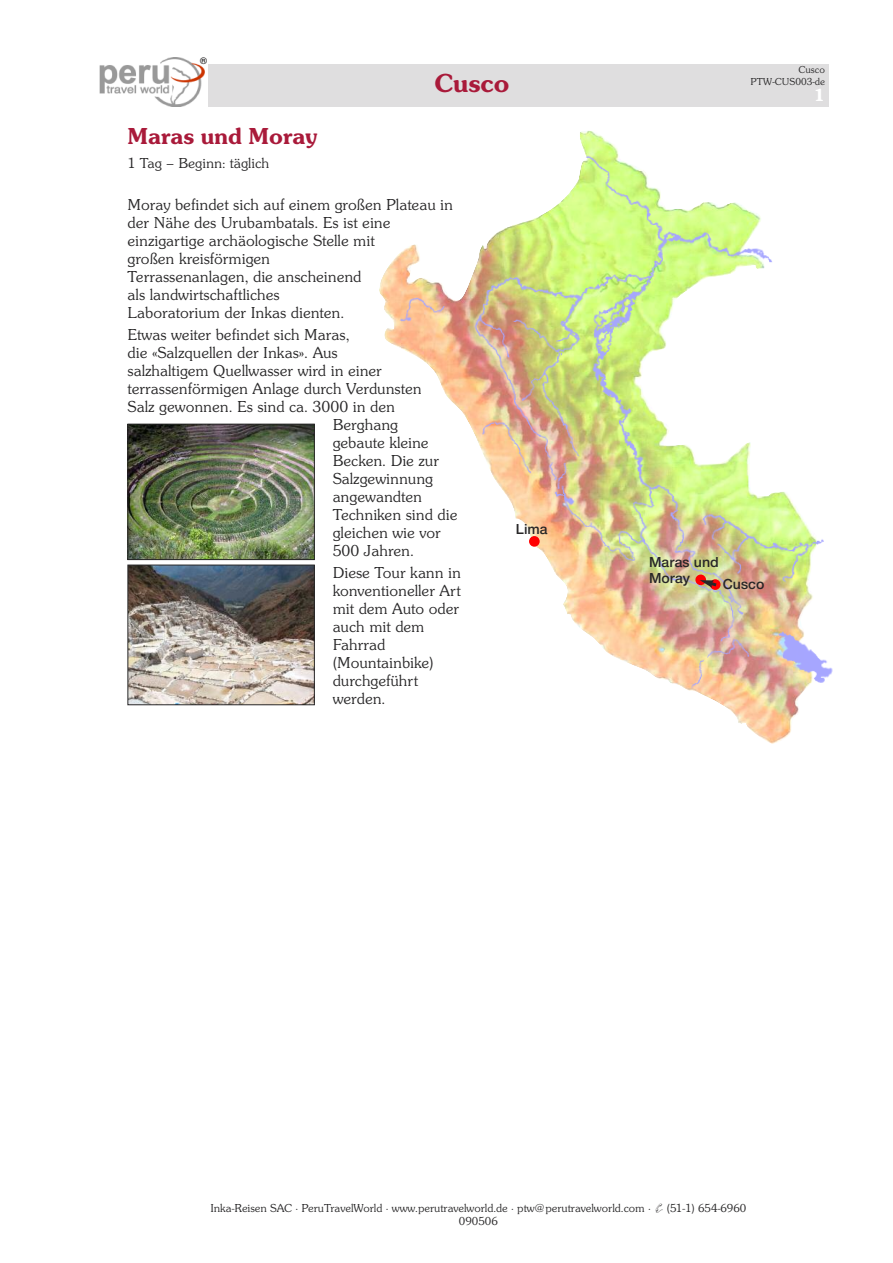
<style>
.page{position:relative;width:893px;height:1263px;background:#fff}
.page>*{position:absolute;margin:0;border:0;box-sizing:border-box;transform-origin:0 0}
.t1{font:600 27px "Souvenir Itc T";color:#a91a3a}
.t2{font:600 24px "Souvenir Itc T";color:#a91a3a}
.t3{font:600 18px "Souvenir Itc T";color:#fff}
.t4{font:300 16.5px/18px "Souvenir Itc T";color:#272627}
.t5{font:600 15px/16.5px "Nimbus Sans Novus T";color:#272627}
.t6{font:300 15px "Souvenir Itc T";color:#272627}
.t7{font:300 12px/13.2px "Souvenir Itc T";color:#272627;text-align:center}
.t8{font:300 10.5px/11.6px "Souvenir Itc T";color:#272627;text-align:right}
.t9{font:600 9.75px "Nimbus Sans Novus T";color:#272627}
</style>
<div class="page">
<div style="left:208px;top:64px;width:621px;height:42px;background:#dfdedf"></div>
<img style="left:100px;top:57px;width:105px;height:49px">
<img style="left:130px;top:567px;width:183px;height:136px">
<div style="left:128px;top:565px;width:187px;height:140px;border:1px solid #272627"></div>
<img style="left:130px;top:426px;width:183px;height:132px">
<div style="left:128px;top:424px;width:187px;height:136px;border:1px solid #272627"></div>
<img style="left:379px;top:130px;width:415px;height:614px">
<img style="left:384px;top:135px;width:449px;height:582px">
<div style="left:529px;top:536px;width:11px;height:11px;background:#ff0001;border-radius:50%"></div>
<div style="left:695px;top:574px;width:11px;height:11px;background:#ff0001;border-radius:50%"></div>
<svg style="left:700px;top:580px;width:20px;height:9px"></svg>
<p class="t9" style="left:200px;top:55px;width:9px">®</p>
<h1 class="t1" style="left:435px;top:67px;width:76px">Cusco</h1>
<p class="t8" style="left:751px;top:64px;width:76px">Cusco<br>PTW-CUS003-de</p>
<p class="t3" style="left:814px;top:85px;width:13px">1</p>
<h2 class="t2" style="left:128px;top:122px;width:191px">Maras und Moray</h2>
<p class="t6" style="left:128px;top:154px;width:143px">1 Tag – Beginn: täglich</p>
<p class="t4" style="left:128px;top:195px;width:327px">Moray befindet sich auf einem großen Plateau in der Nähe des Urubambatals. Es ist eine einzigartige archäologische Stelle mit<br>großen kreisförmigen<br>Terrassenanlagen, die anscheinend<br>als landwirtschaftliches<br>Laboratorium der Inkas dienten.</p>
<p class="t4" style="left:128px;top:325px;width:223px">Etwas weiter befindet sich Maras,</p>
<p class="t4" style="left:128px;top:343px;width:212px">die «Salzquellen der Inkas». Aus</p>
<p class="t4" style="left:128px;top:361px;width:256px">salzhaltigem Quellwasser wird in einer</p>
<p class="t4" style="left:128px;top:379px;width:296px">terrassenförmigen Anlage durch Verdunsten</p>
<p class="t4" style="left:128px;top:397px;width:269px">Salz gewonnen. Es sind ca. 3000 in den</p>
<p class="t4" style="left:333px;top:415px;width:67px">Berghang</p>
<p class="t4" style="left:333px;top:433px;width:98px">gebaute kleine</p>
<p class="t4" style="left:333px;top:451px;width:108px">Becken. Die zur</p>
<p class="t4" style="left:333px;top:469px;width:102px">Salzgewinnung</p>
<p class="t4" style="left:333px;top:487px;width:91px">angewandten</p>
<p class="t4" style="left:333px;top:505px;width:126px">Techniken sind die</p>
<p class="t4" style="left:333px;top:523px;width:110px">gleichen wie vor</p>
<p class="t4" style="left:333px;top:541px;width:83px">500 Jahren.</p>
<p class="t4" style="left:333px;top:563px;width:130px">Diese Tour kann in konventioneller Art mit dem Auto oder auch mit dem<br>Fahrrad (Mountainbike) durchgeführt werden.</p>
<p class="t5" style="left:516px;top:520px;width:33px">Lima</p>
<p class="t5" style="left:649px;top:553px;width:71px">Maras und<br>Moray</p>
<p class="t5" style="left:723px;top:576px;width:43px">Cusco</p>
<p class="t7" style="left:210px;top:1201px;width:538px">Inka-Reisen SAC · PeruTravelWorld · www.perutravelworld.de · ptw@perutravelworld.com · ✆ (51-1) 654-6960<br>090506</p>
</div>
